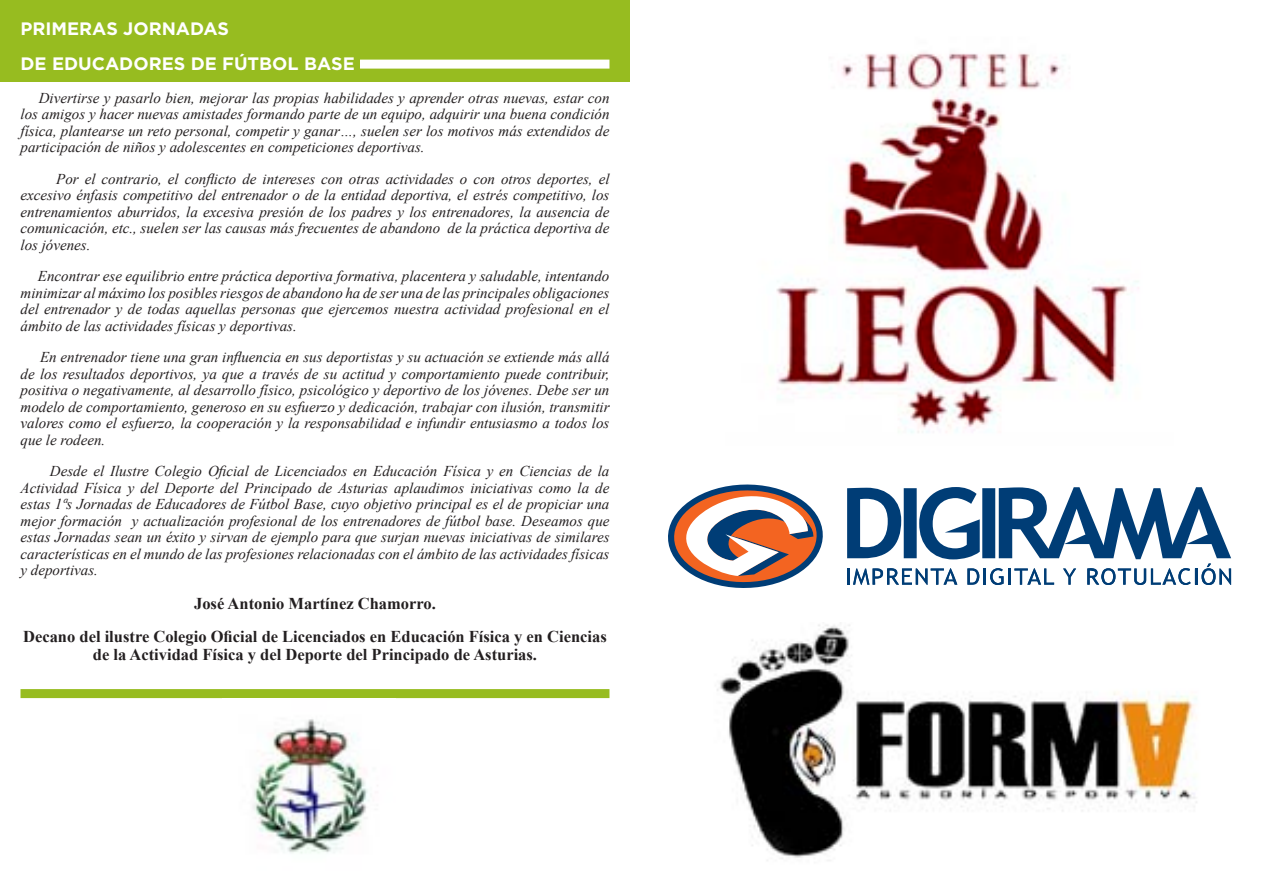
<style>
.page{position:relative;width:1263px;height:893px;background:#fff}
.page>*{position:absolute;margin:0;border:0;box-sizing:border-box;transform-origin:0 0}
.t1{font:700 18px/34.8px "Gotham";color:#fff}
.t2{font:700 16.5px/33.2px "Times New Roman";color:#231f20;text-align:center}
.t3{font:italic 15px/16.5px "Times New Roman";color:#231f20;text-align:justify}
</style>
<div class="page">
<div style="left:0;top:0;width:630px;height:81px;background:#97bc20"></div>
<div style="left:360px;top:60px;width:249px;height:9px;background:#fff"></div>
<div style="left:21px;top:689px;width:588px;height:9px;background:#97bc20"></div>
<img style="left:253px;top:719px;width:116px;height:135px">
<img style="left:776px;top:52px;width:363px;height:381px">
<svg style="left:668px;top:484px;width:155px;height:104px"></svg>
<svg style="left:847px;top:487px;width:384px;height:98px"></svg>
<img style="left:717px;top:624px;width:480px;height:237px">
<p class="t1" style="left:21px;top:11px;width:336px">PRIMERAS JORNADAS<br>DE EDUCADORES DE FÚTBOL BASE</p>
<p class="t3" style="left:21px;top:89px;width:590px;text-indent:18px">Divertirse y pasarlo bien, mejorar las propias habilidades y aprender otras nuevas, estar con los amigos y hacer nuevas amistades formando parte de un equipo, adquirir una buena condición física, plantearse un reto personal, competir y ganar…, suelen ser los motivos más extendidos de participación de niños y adolescentes en competiciones deportivas.</p>
<p class="t3" style="left:21px;top:170px;width:590px;text-indent:36px">Por el contrario, el conflicto de intereses con otras actividades o con otros deportes, el excesivo énfasis competitivo del entrenador o de la entidad deportiva, el estrés competitivo, los entrenamientos aburridos, la excesiva presión de los padres y los entrenadores, la ausencia de comunicación, etc., suelen ser las causas más frecuentes de abandono de la práctica deportiva de los jóvenes.</p>
<p class="t3" style="left:21px;top:268px;width:590px;text-indent:17px">Encontrar ese equilibrio entre práctica deportiva formativa, placentera y saludable, intentando minimizar al máximo los posibles riesgos de abandono ha de ser una de las principales obligaciones del entrenador y de todas aquellas personas que ejercemos nuestra actividad profesional en el ámbito de las actividades físicas y deportivas.</p>
<p class="t3" style="left:21px;top:349px;width:590px;text-indent:20px">En entrenador tiene una gran influencia en sus deportistas y su actuación se extiende más allá de los resultados deportivos, ya que a través de su actitud y comportamiento puede contribuir, positiva o negativamente, al desarrollo físico, psicológico y deportivo de los jóvenes. Debe ser un modelo de comportamiento, generoso en su esfuerzo y dedicación, trabajar con ilusión, transmitir valores como el esfuerzo, la cooperación y la responsabilidad e infundir entusiasmo a todos los que le rodeen.</p>
<p class="t3" style="left:21px;top:463px;width:590px;text-indent:29px">Desde el Ilustre Colegio Oficial de Licenciados en Educación Física y en Ciencias de la Actividad Física y del Deporte del Principado de Asturias aplaudimos iniciativas como la de estas 1ªs Jornadas de Educadores de Fútbol Base, cuyo objetivo principal es el de propiciar una mejor formación y actualización profesional de los entrenadores de fútbol base. Deseamos que estas Jornadas sean un éxito y sirvan de ejemplo para que surjan nuevas iniciativas de similares características en el mundo de las profesiones relacionadas con el ámbito de las actividades físicas y deportivas.</p>
<p class="t2" style="left:23px;top:586px;width:585px">José Antonio Martínez Chamorro.<br>Decano del ilustre Colegio Oficial de Licenciados en Educación Física y en Ciencias</p>
<p class="t2" style="left:93px;top:637px;width:446px">de la Actividad Física y del Deporte del Principado de Asturias.</p>
</div>
